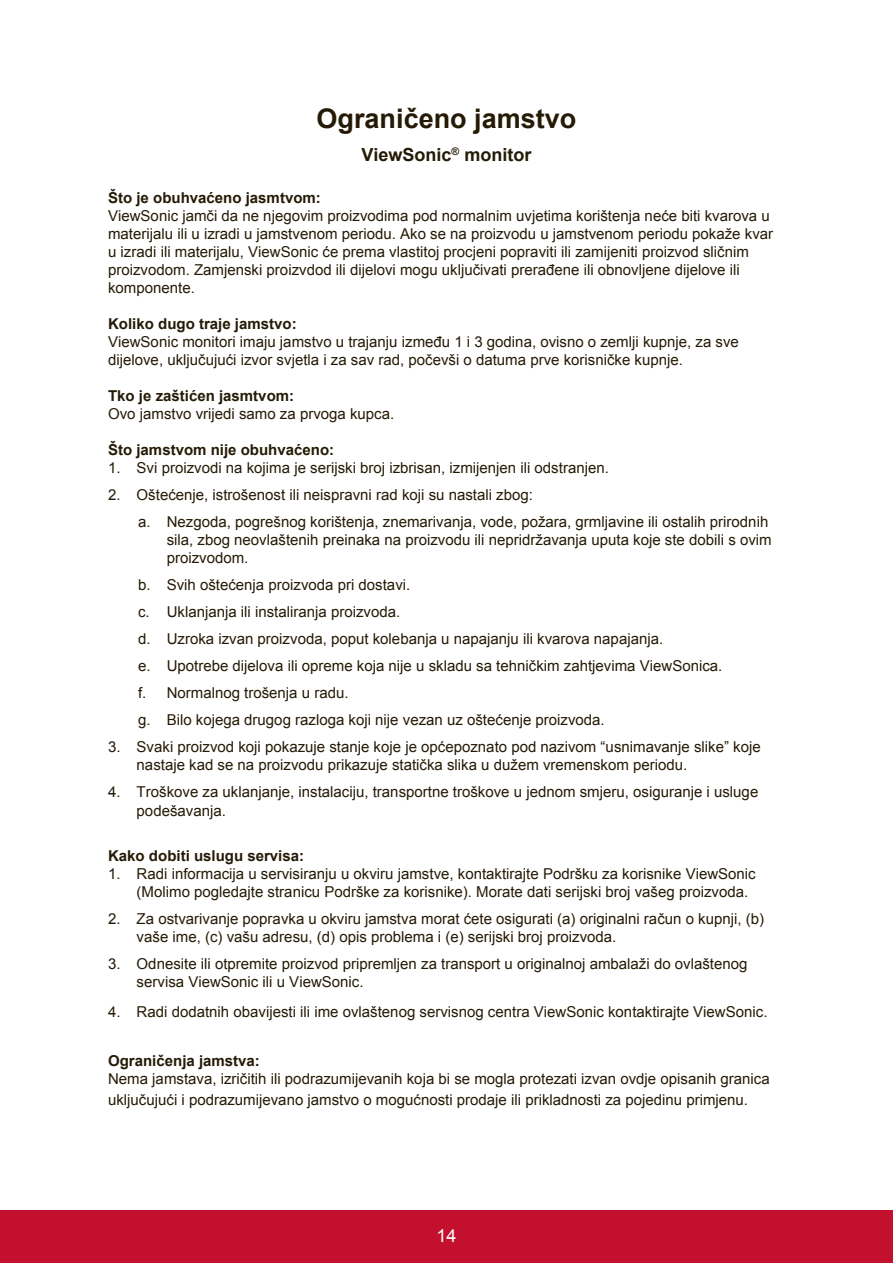
<style>
.page{position:relative;width:893px;height:1263px;background:#fff}
.page>*{position:absolute;margin:0;border:0;box-sizing:border-box;transform-origin:0 0}
.t1{font:700 27px "Arial";color:#251a05}
.t2{font:700 18px "Arial";color:#251a05}
.t3{font:18px "Arial";color:#fff}
.t4{font:15px/18px "Arial";color:#251a05}
.t5{font:700 15px "Arial";color:#251a05}
</style>
<div class="page">
<div style="left:0;top:1210px;width:892px;height:53px;background:#c3102f"></div>
<h1 class="t1" style="left:316px;top:100px;width:261px">Ograničeno jamstvo</h1>
<p class="t2" style="left:361px;top:143px;width:171px">ViewSonic<sup>®</sup> monitor</p>
<p class="t5" style="left:108px;top:188px;width:214px">Što je obuhvaćeno jasmtvom:</p>
<p class="t4" style="left:108px;top:207px;width:666px">ViewSonic jamči da ne njegovim proizvodima pod normalnim uvjetima korištenja neće biti kvarova u materijalu ili u izradi u jamstvenom periodu. Ako se na proizvodu u jamstvenom periodu pokaže kvar u izradi ili materijalu, ViewSonic će prema vlastitoj procjeni popraviti ili zamijeniti proizvod sličnim proizvodom. Zamjenski proizvdod ili dijelovi mogu uključivati prerađene ili obnovljene dijelove ili komponente.</p>
<p class="t5" style="left:108px;top:314px;width:190px">Koliko dugo traje jamstvo:</p>
<p class="t4" style="left:108px;top:333px;width:632px">ViewSonic monitori imaju jamstvo u trajanju između 1 i 3 godina, ovisno o zemlji kupnje, za sve dijelove, uključujući izvor svjetla i za sav rad, počevši o datuma prve korisničke kupnje.</p>
<p class="t5" style="left:108px;top:386px;width:187px">Tko je zaštićen jasmtvom:</p>
<p class="t4" style="left:108px;top:405px;width:287px">Ovo jamstvo vrijedi samo za prvoga kupca.</p>
<p class="t5" style="left:108px;top:440px;width:227px">Što jamstvom nije obuhvaćeno:</p>
<p class="t4" style="left:108px;top:459px;width:502px">1. Svi proizvodi na kojima je serijski broj izbrisan, izmijenjen ili odstranjen.</p>
<p class="t4" style="left:138px;top:482px;width:631px;line-height:27px;text-indent:-30px">2. Oštećenje, istrošenost ili neispravni rad koji su nastali zbog:<br>a. Nezgoda, pogrešnog korištenja, znemarivanja, vode, požara, grmljavine ili ostalih prirodnih</p>
<p class="t4" style="left:166px;top:531px;width:606px">sila, zbog neovlaštenih preinaka na proizvodu ili nepridržavanja uputa koje ste dobili s ovim proizvodom.</p>
<p class="t4" style="left:138px;top:572px;width:585px;line-height:27px">b. Svih oštećenja proizvoda pri dostavi.<br>c. Uklanjanja ili instaliranja proizvoda.<br>d. Uzroka izvan proizvoda, poput kolebanja u napajanju ili kvarova napajanja.<br>e. Upotrebe dijelova ili opreme koja nije u skladu sa tehničkim zahtjevima ViewSonica. f. Normalnog trošenja u radu.<br>g. Bilo kojega drugog razloga koji nije vezan uz oštećenje proizvoda.</p>
<p class="t4" style="left:136px;top:738px;width:625px;text-indent:-28px">3. Svaki proizvod koji pokazuje stanje koje je općepoznato pod nazivom “usnimavanje slike” koje nastaje kad se na proizvodu prikazuje statička slika u dužem vremenskom periodu.</p>
<p class="t4" style="left:136px;top:783px;width:623px;text-indent:-28px">4. Troškove za uklanjanje, instalaciju, transportne troškove u jednom smjeru, osiguranje i usluge podešavanja.</p>
<p class="t5" style="left:108px;top:845px;width:197px">Kako dobiti uslugu servisa:</p>
<p class="t4" style="left:136px;top:864px;width:620px;text-indent:-28px">1. Radi informacija u servisiranju u okviru jamstve, kontaktirajte Podršku za korisnike ViewSonic (Molimo pogledajte stranicu Podrške za korisnike). Morate dati serijski broj vašeg proizvoda.</p>
<p class="t4" style="left:136px;top:909px;width:628px;text-indent:-28px">2. Za ostvarivanje popravka u okviru jamstva morat ćete osigurati (a) originalni račun o kupnji, (b) vaše ime, (c) vašu adresu, (d) opis problema i (e) serijski broj proizvoda.</p>
<p class="t4" style="left:136px;top:954px;width:612px;text-indent:-28px">3. Odnesite ili otpremite proizvod pripremljen za transport u originalnoj ambalaži do ovlaštenog servisa ViewSonic ili u ViewSonic.</p>
<p class="t4" style="left:108px;top:1003px;width:660px">4. Radi dodatnih obavijesti ili ime ovlaštenog servisnog centra ViewSonic kontaktirajte ViewSonic.</p>
<p class="t5" style="left:108px;top:1050px;width:153px">Ograničenja jamstva:</p>
<p class="t4" style="left:108px;top:1067px;width:663px;line-height:21.6px">Nema jamstava, izričitih ili podrazumijevanih koja bi se mogla protezati izvan ovdje opisanih granica uključujući i podrazumijevano jamstvo o mogućnosti prodaje ili prikladnosti za pojedinu primjenu.</p>
<p class="t3" style="left:436px;top:1223px;width:22px">14</p>
</div>
